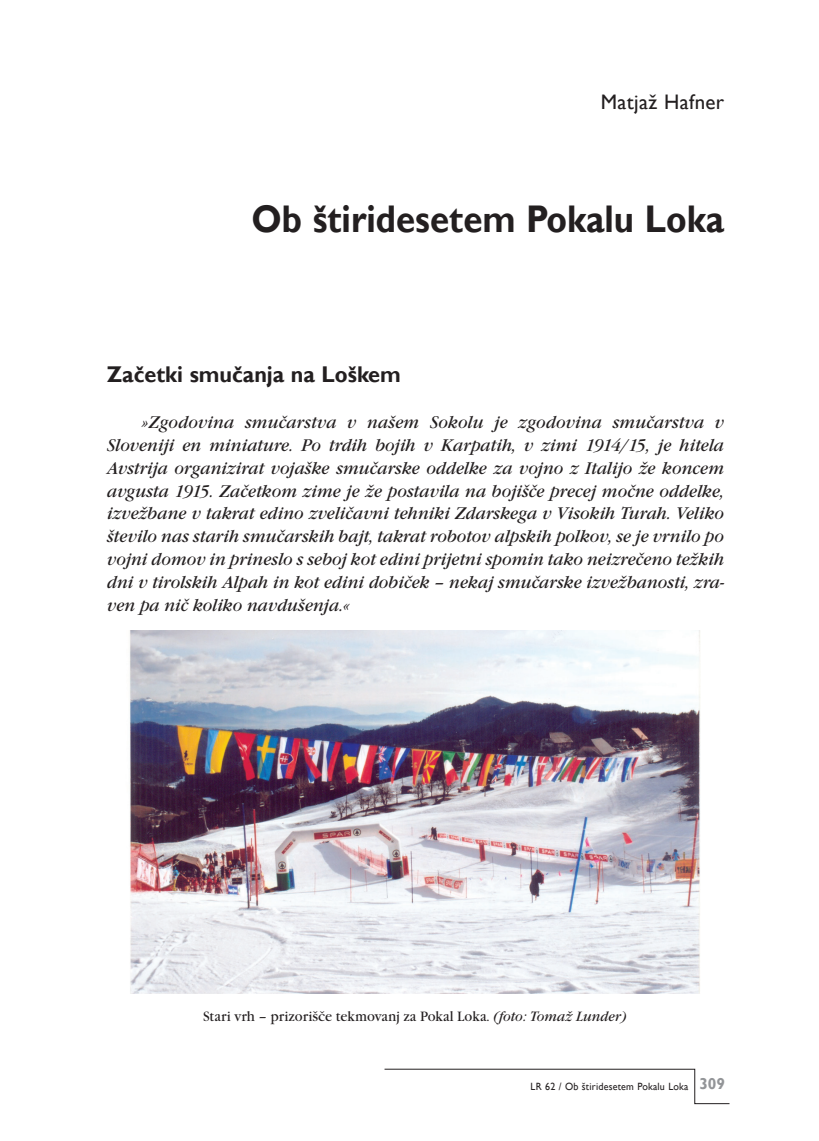
<style>
.page{position:relative;width:819px;height:1141px;background:#fff}
.page>*{position:absolute;margin:0;border:0;box-sizing:border-box;transform-origin:0 0}
.Glavni_naslov{font:700 38.5px "Gill Sans";color:#231f20;scale:.9 1}
.Podnaslov_BOLD_13_R{font:700 22.75px "Gill Sans";color:#231f20;scale:.95 1}
.Avtor{font:21px "Gill Sans";letter-spacing:.015em;color:#231f20}
.Body__7_first_line{font:italic 17.5px/22.8px "Garamond Itc TEE";color:#231f20;text-align:justify;scale:.95 1}
.Tekst_k_sliki_levo{font:14px "Garamond Itc TEE";color:#231f20;scale:.95 1}
.t1{font:10.5px "Gill Sans";letter-spacing:.02em;color:#231f20;scale:.95 1}
.s1{font-style:italic}
.s2{font-weight:700;font-size:15.75px;color:#939598}
</style>
<div class="page">
<svg style="left:384px;top:1069px;width:346px;height:35px"></svg>
<img style="left:130px;top:630px;width:570px;height:363px">
<p class="Avtor" style="left:600px;top:89px;width:125px">Matjaž Hafner</p>
<p class="Glavni_naslov" style="left:251px;top:196px;width:526px">Ob štiridesetem Pokalu Loka</p>
<p class="Podnaslov_BOLD_13_R" style="left:107px;top:361px;width:310px">Začetki smučanja na Loškem</p>
<p class="Body__7_first_line" style="left:107px;top:411px;width:651px;text-indent:35px">»Zgodovina smučarstva v našem Sokolu je zgodovina smučarstva v Sloveniji en miniature. Po trdih bojih v Karpatih, v zimi 1914/15, je hitela Avstrija organizirat vojaške smučarske oddelke za vojno z Italijo že koncem avgusta 1915. Začetkom zime je že postavila na bojišče precej močne oddelke, izvežbane v takrat edino zveličavni tehniki Zdarskega v Visokih Turah. Veliko število nas starih smučarskih bajt, takrat robotov alpskih polkov, se je vrnilo po vojni domov in prineslo s seboj kot edini prijetni spomin tako neizrečeno težkih dni v tirolskih Alpah in kot edini dobiček – nekaj smučarske izvežbanosti, zra&shy;ven pa nič koliko navdušenja.«</p>
<p class="Tekst_k_sliki_levo" style="left:203px;top:1009px;width:447px">Stari vrh <span class="s1">–</span> prizorišče tekmovanj za Pokal Loka. <span class="s1">(foto: Tomaž Lunder)</span></p>
<p class="t1" style="left:530px;top:1080px;width:206px">LR 62 / Ob štiridesetem Pokalu Loka <span class="s2">309</span></p>
</div>
